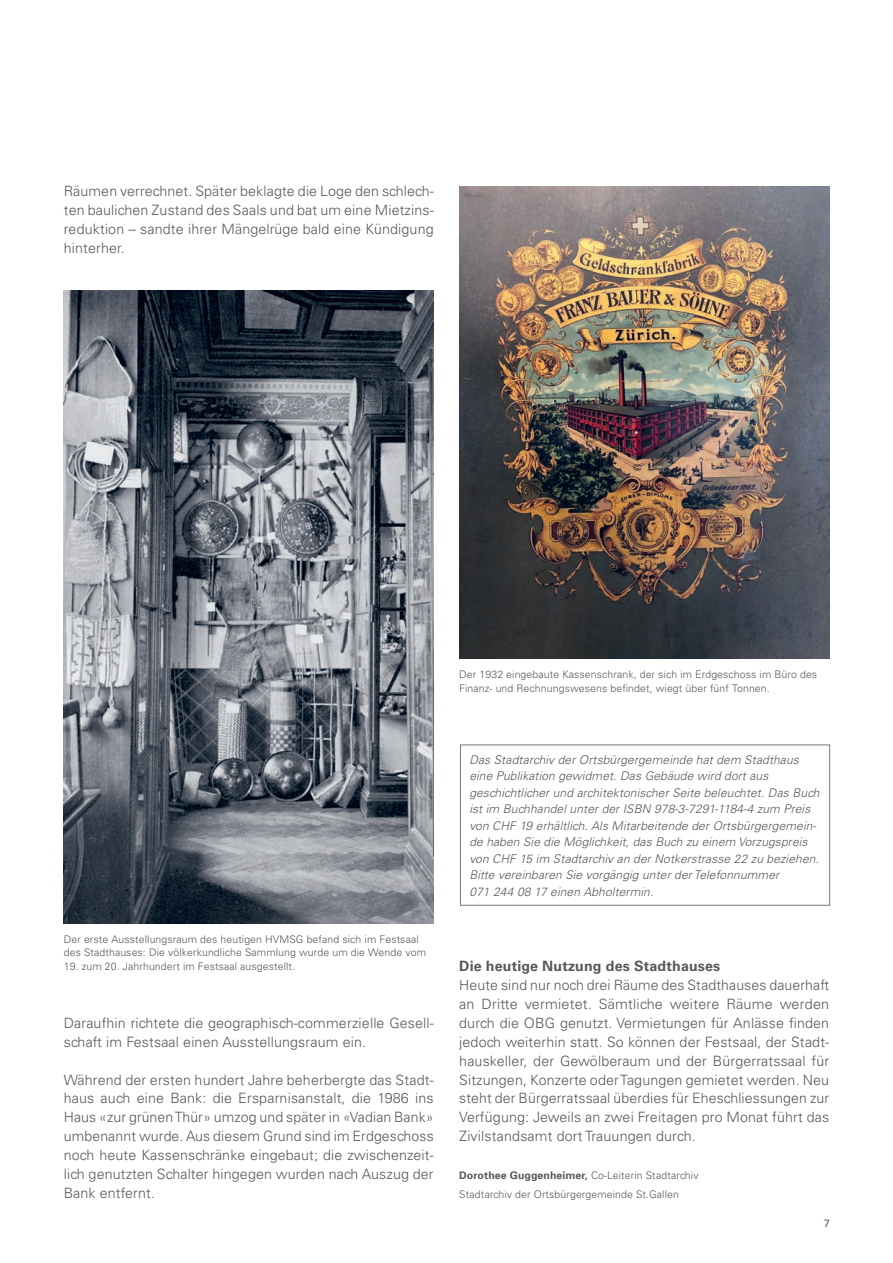
<style>
.page{position:relative;width:893px;height:1263px;background:#fff}
.page>*{position:absolute;margin:0;border:0;box-sizing:border-box;transform-origin:0 0}
.t1{font:300 14.25px/18.9px "Univers CE";letter-spacing:.01em;color:#57585a;text-align:justify}
.t2{font:700 14.25px "Univers CE";letter-spacing:.01em;color:#57585a}
.t3{font:italic 300 12px/16.5px "Univers CE";letter-spacing:.01em;color:#57585a}
.t4{font:300 10.5px/13.5px "Univers";letter-spacing:.01em;color:#57585a}
.t5{font:300 10.5px/18.9px "Univers CE";letter-spacing:.01em;color:#57585a}
.t6{font:300 10.5px "Univers CE";color:#231f20;scale:1.04 1}
.s1{font-family:"Univers";font-weight:700}
</style>
<div class="page">
<div style="left:460px;top:744px;width:370px;height:162px;border:1px solid #76787b"></div>
<img style="left:64px;top:291px;width:370px;height:633px">
<img style="left:459px;top:187px;width:370px;height:472px">
<p class="t1" style="left:64px;top:182px;width:371px">Räumen verrechnet. Später beklagte die Loge den schlech&shy;ten baulichen Zustand des Saals und bat um eine Mietzins&shy;reduktion – sandte ihrer Mängelrüge bald eine Kündigung hinterher.</p>
<p class="t4" style="left:64px;top:932px;width:364px">Der erste Ausstellungsraum des heutigen HVMSG befand sich im Festsaal des Stadthauses: Die völkerkundliche Sammlung wurde um die Wende vom</p>
<p class="t4" style="left:64px;top:959px;width:233px">19. zum 20. Jahrhundert im Festsaal ausgestellt.</p>
<p class="t1" style="left:64px;top:1013px;width:371px">Daraufhin richtete die geographisch-commerzielle Gesell&shy;schaft im Festsaal einen Ausstellungsraum ein.</p>
<p class="t1" style="left:64px;top:1070px;width:371px">Während der ersten hundert Jahre beherbergte das Stadt&shy;haus auch eine Bank: die Ersparnisanstalt, die 1986 ins Haus «zur grünenThür» umzog und später in «Vadian Bank» umbenannt wurde. Aus diesem Grund sind im Erdgeschoss noch heute Kassenschränke eingebaut; die zwischenzeit&shy;lich genutzten Schalter hingegen wurden nach Auszug der Bank entfernt.</p>
<p class="t4" style="left:459px;top:668px;width:359px">Der 1932 eingebaute Kassenschrank, der sich im Erdgeschoss im Büro des<br>Finanz- und Rechnungswesens befindet, wiegt über fünf Tonnen.</p>
<p class="t3" style="left:469px;top:751px;width:352px">Das Stadtarchiv der Ortsbürgergemeinde hat dem Stadthaus eine Publikation gewidmet. Das Gebäude wird dort aus geschichtlicher und architektonischer Seite beleuchtet. Das Buch ist im Buchhandel unter der ISBN 978-3-7291-1184-4 zum Preis von CHF 19 erhältlich. Als Mitarbeitende der Ortsbürgergemein&shy;de haben Sie die Möglichkeit, das Buch zu einem Vorzugspreis von CHF 15 im Stadtarchiv an der Notkerstrasse 22 zu beziehen.<br>Bitte vereinbaren Sie vorgängig unter der Telefonnummer<br>071 244 08 17 einen Abholtermin.</p>
<p class="t2" style="left:459px;top:958px;width:263px">Die heutige Nutzung des Stadthauses</p>
<p class="t1" style="left:459px;top:976px;width:371px">Heute sind nur noch drei Räume des Stadthauses dauerhaft an Dritte vermietet. Sämtliche weitere Räume werden durch die OBG genutzt. Vermietungen für Anlässe finden jedoch weiterhin statt. So können der Festsaal, der Stadt&shy;hauskeller, der Gewölberaum und der Bürgerratssaal für Sitzungen, Konzerte oderTagungen gemietet werden. Neu steht der Bürgerratssaal überdies für Eheschliessungen zur Verfügung: Jeweils an zwei Freitagen pro Monat führt das Zivilstandsamt dort Trauungen durch.</p>
<p class="t5" style="left:459px;top:1166px;width:241px"><span class="s1">Dorothee Guggenheimer,</span> Co-Leiterin Stadtarchiv<br>Stadtarchiv der Ortsbürgergemeinde St.Gallen</p>
<p class="t6" style="left:824px;top:1218px;width:7px">7</p>
</div>
